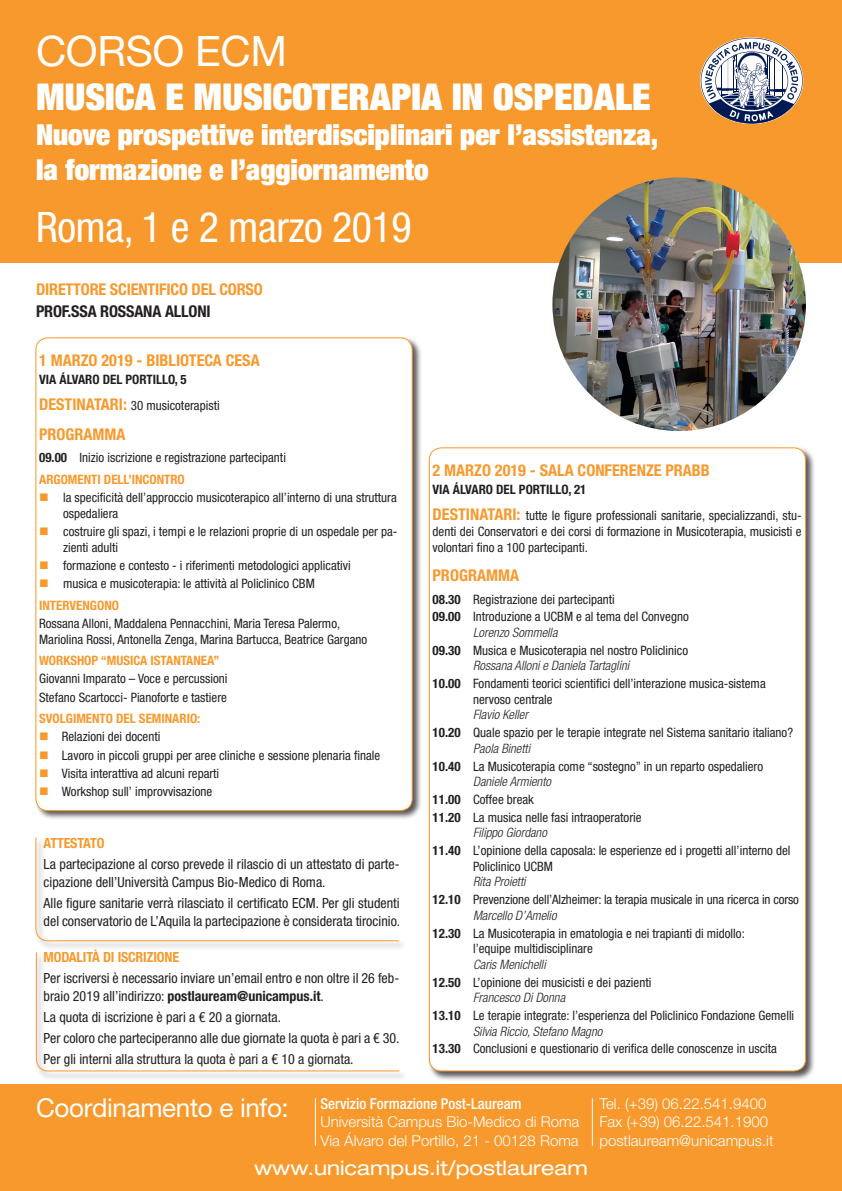
<style>
.page{position:relative;width:842px;height:1191px;background:#fff}
.page>*{position:absolute;margin:0;border:0;box-sizing:border-box;transform-origin:0 0}
.t1{font:condensed 42px "Helvetica Neue LT Pro";letter-spacing:-.01em;color:#fff}
.t2{font:42px "Helvetica Neue LT Pro";letter-spacing:-.01em;color:#fff}
.t3{font:900 condensed 37px "Helvetica Neue LT Pro";color:#fff}
.t4{font:900 condensed 29px/34.8px "Helvetica Neue LT Pro";color:#fff}
.t5{font:expanded 20px "Helvetica Neue LT Pro";color:#fff}
.t6{font:700 condensed 16.2px "Helvetica Neue LT Pro";color:#f8992d}
.t7{font:700 condensed 16.2px "Helvetica Neue LT Pro";letter-spacing:-.01em;color:#231f20}
.t8{font:300 15px/18.3px "Helvetica Neue LT Pro";color:#fff}
.t9{font:condensed 14px/18px "Helvetica Neue LT Pro";color:#231f20}
.t10{font:700 condensed 14px "Helvetica Neue LT Pro";letter-spacing:-.01em;color:#f8992d}
.t11{font:condensed 13px/17.8px "Helvetica Neue LT Pro";color:#231f20}
.t12{font:700 condensed 13px/26.3px "Helvetica Neue LT Pro";color:#231f20}
.t13{font:700 condensed 13px "Helvetica Neue LT Pro";color:#f8992d}
.s1{font-size:16.2px;color:#f8992d}
.s2{font-weight:400}
.s3{font-weight:700}
.s4{font-weight:700;color:#f8992d}
.s5{color:#f8992d}
.s6{font-weight:700;font-size:16.2px;color:#f8992d}
.s7{font-weight:300;font-style:italic}
.s8{font-weight:400;font-size:26px}
.s9{font-weight:500;font-stretch:condensed}
</style>
<div class="page">
<div style="left:0;top:0;width:842px;height:263px;background:#f8992d"></div>
<div style="left:0;top:1084px;width:842px;height:107px;background:#f8992d"></div>
<div style="left:34px;top:336px;width:388px;height:484px;background:#231f20;opacity:.75"></div>
<div style="left:36px;top:338px;width:376px;height:472px;background:#fff;border-radius:12px"></div>
<svg style="left:700px;top:37px;width:103px;height:87px"></svg>
<hr style="left:315px;top:1098px;width:1px;height:47px;background:#fff">
<hr style="left:592px;top:1098px;width:1px;height:47px;background:#fff">
<div style="left:428px;top:446px;width:387px;height:634px;background:#231f20;opacity:.75"></div>
<div style="left:429px;top:448px;width:376px;height:623px;background:#fff;border-radius:12px"></div>
<div style="left:35px;top:951px;width:373px;height:129px;background:#231f20;opacity:.75"></div>
<svg style="left:36px;top:951px;width:364px;height:120px"></svg>
<div style="left:34px;top:836px;width:374px;height:114px;background:#231f20;opacity:.75"></div>
<svg style="left:35px;top:836px;width:364px;height:105px"></svg>
<img style="left:552px;top:177px;width:254px;height:254px;border-radius:127px">
<h1 class="t2" style="left:36px;top:26px;width:253px">CORSO ECM</h1>
<h2 class="t3" style="left:36px;top:74px;width:616px">MUSICA E MUSICOTERAPIA IN OSPEDALE</h2>
<h3 class="t4" style="left:36px;top:117px;width:624px">Nuove prospettive interdisciplinari per l’assistenza, la formazione e l’aggiornamento</h3>
<h1 class="t1" style="left:36px;top:203px;width:377px">Roma, 1 e 2 marzo 2019</h1>
<p class="t6" style="left:36px;top:279px;width:228px">DIRETTORE SCIENTIFICO DEL CORSO</p>
<p class="t7" style="left:36px;top:301px;width:176px">PROF.SSA ROSSANA ALLONI</p>
<p class="t6" style="left:39px;top:351px;width:222px">1 MARZO 2019 - BIBLIOTECA CESA</p>
<p class="t12" style="left:39px;top:366px;width:182px">VIA ÁLVARO DEL PORTILLO, 5<br><span class="s1">DESTINATARI:</span> <span class="s2">30 musicoterapisti</span></p>
<p class="t6" style="left:39px;top:424px;width:88px">PROGRAMMA</p>
<p class="t11" style="left:39px;top:447px;width:248px;line-height:21.2px"><span class="s3">09.00</span> Inizio iscrizione e registrazione partecipanti<br><span class="s4">ARGOMENTI DELL’INCONTRO</span></p>
<p class="t11" style="left:63px;top:489px;width:335px;line-height:15.6px;text-indent:-24px"><span class="s5">■</span> la specificità dell’approccio musicoterapico all’interno di una struttura ospedaliera</p>
<p class="t11" style="left:63px;top:523px;width:336px;line-height:15.6px;text-indent:-24px"><span class="s5">■</span> costruire gli spazi, i tempi e le relazioni proprie di un ospedale per pa&shy;zienti adulti</p>
<p class="t11" style="left:39px;top:556px;width:313px"><span class="s5">■</span> formazione e contesto - i riferimenti metodologici applicativi</p>
<p class="t11" style="left:39px;top:573px;width:277px;line-height:21.2px"><span class="s5">■</span> musica e musicoterapia: le attività al Policlinico CBM<br><span class="s4">INTERVENGONO</span></p>
<p class="t11" style="left:39px;top:615px;width:330px;line-height:15.6px">Rossana Alloni, Maddalena Pennacchini, Maria Teresa Palermo,<br>Mariolina Rossi, Antonella Zenga, Marina Bartucca, Beatrice Gargano</p>
<p class="t13" style="left:39px;top:652px;width:182px">WORKSHOP “MUSICA ISTANTANEA”</p>
<p class="t11" style="left:39px;top:669px;width:190px;line-height:18.4px">Giovanni Imparato – Voce e percussioni<br>Stefano Scartocci- Pianoforte e tastiere</p>
<p class="t13" style="left:39px;top:710px;width:163px">SVOLGIMENTO DEL SEMINARIO:</p>
<p class="t11" style="left:39px;top:727px;width:123px"><span class="s5">■</span> Relazioni dei docenti</p>
<p class="t11" style="left:39px;top:746px;width:343px"><span class="s5">■</span> Lavoro in piccoli gruppi per aree cliniche e sessione plenaria finale</p>
<p class="t11" style="left:39px;top:764px;width:182px"><span class="s5">■</span> Visita interattiva ad alcuni reparti</p>
<p class="t11" style="left:39px;top:783px;width:175px"><span class="s5">■</span> Workshop sull’ improvvisazione</p>
<p class="t6" style="left:433px;top:461px;width:279px">2 MARZO 2019 - SALA CONFERENZE PRABB</p>
<p class="t11" style="left:433px;top:476px;width:371px;line-height:26.3px"><span class="s3">VIA ÁLVARO DEL PORTILLO, 21<br></span><span class="s6">DESTINATARI:</span> tutte le figure professionali sanitarie, specializzandi, stu-</p>
<p class="t11" style="left:433px;top:523px;width:371px;line-height:15.6px">denti dei Conservatori e dei corsi di formazione in Musicoterapia, musicisti e volontari fino a 100 partecipanti.</p>
<p class="t6" style="left:433px;top:565px;width:88px">PROGRAMMA</p>
<p class="t11" style="left:433px;top:590px;width:258px"><span class="s3">08.30</span> Registrazione dei partecipanti<br><span class="s3">09.00</span> Introduzione a UCBM e al tema del Convegno</p>
<p class="t11" style="left:433px;top:623px;width:257px;text-indent:40px"><span class="s7">Lorenzo Sommella<br></span><span class="s3">09.30</span> Musica e Musicoterapia nel nostro Policlinico</p>
<p class="t11" style="left:433px;top:657px;width:335px;text-indent:40px"><span class="s7">Rossana Alloni e Daniela Tartaglini<br></span><span class="s3">10.00</span> Fondamenti teorici scientifici dell’interazione musica-sistema</p>
<p class="t11" style="left:473px;top:690px;width:81px">nervoso centrale</p>
<p class="t11" style="left:433px;top:706px;width:362px;text-indent:40px"><span class="s7">Flavio Keller<br></span><span class="s3">10.20</span> Quale spazio per le terapie integrate nel Sistema sanitario italiano?</p>
<p class="t11" style="left:433px;top:739px;width:332px;text-indent:40px"><span class="s7">Paola Binetti<br></span><span class="s3">10.40</span> La Musicoterapia come “sostegno” in un reparto ospedaliero</p>
<p class="t11" style="left:433px;top:772px;width:210px;text-indent:40px"><span class="s7">Daniele Armiento<br></span><span class="s3">11.00</span> Coffee break<br><span class="s3">11.20</span> La musica nelle fasi intraoperatorie</p>
<p class="t11" style="left:433px;top:824px;width:359px;text-indent:40px"><span class="s7">Filippo Giordano<br></span><span class="s3">11.40</span> L’opinione della caposala: le esperienze ed i progetti all’interno del</p>
<p class="t11" style="left:473px;top:857px;width:81px">Policlinico UCBM</p>
<p class="t11" style="left:433px;top:873px;width:368px;text-indent:40px"><span class="s7">Rita Proietti<br></span><span class="s3">12.10</span> Prevenzione dell’Alzheimer: la terapia musicale in una ricerca in corso</p>
<p class="t11" style="left:433px;top:906px;width:314px;text-indent:40px"><span class="s7">Marcello D’Amelio<br></span><span class="s3">12.30</span> La Musicoterapia in ematologia e nei trapianti di midollo:</p>
<p class="t11" style="left:473px;top:939px;width:121px">l’equipe multidisciplinare</p>
<p class="t11" style="left:433px;top:955px;width:220px;text-indent:40px"><span class="s7">Caris Menichelli<br></span><span class="s3">12.50</span> L’opinione dei musicisti e dei pazienti</p>
<p class="t11" style="left:433px;top:988px;width:363px;text-indent:40px"><span class="s7">Francesco Di Donna<br></span><span class="s3">13.10</span> Le terapie integrate: l’esperienza del Policlinico Fondazione Gemelli</p>
<p class="t11" style="left:433px;top:1022px;width:346px;text-indent:40px"><span class="s7">Silvia Riccio, Stefano Magno<br></span><span class="s3">13.30</span> Conclusioni e questionario di verifica delle conoscenze in uscita</p>
<p class="t10" style="left:44px;top:834px;width:62px">ATTESTATO</p>
<p class="t9" style="left:44px;top:854px;width:358px">La partecipazione al corso prevede il rilascio di un attestato di parte&shy;cipazione dell’Università Campus Bio-Medico di Roma.</p>
<p class="t9" style="left:44px;top:893px;width:358px">Alle figure sanitarie verrà rilasciato il certificato ECM. Per gli studenti del conservatorio de L’Aquila la partecipazione è considerata tirocinio.</p>
<p class="t10" style="left:44px;top:949px;width:137px">MODALITÀ DI ISCRIZIONE</p>
<p class="t9" style="left:44px;top:969px;width:357px">Per iscriversi è necessario inviare un’email entro e non oltre il 26 feb&shy;braio 2019 all’indirizzo: <span class="s3">postlauream@unicampus.it</span>.</p>
<p class="t9" style="left:44px;top:1007px;width:357px;line-height:20.8px">La quota di iscrizione è pari a € 20 a giornata.<br>Per coloro che parteciperanno alle due giornate la quota è pari a € 30.<br>Per gli interni alla struttura la quota è pari a € 10 a giornata.</p>
<p class="t8" style="left:320px;top:1094px;width:260px;text-indent:-284px"><span class="s8">Coordinamento e info:</span> <span class="s9">Servizio Formazione Post-Lauream<br></span>Università Campus Bio-Medico di Roma<br>Via Álvaro del Portillo, 21 - 00128 Roma</p>
<p class="t8" style="left:599px;top:1094px;width:176px">Tel. (+39) 06.22.541.9400<br>Fax (+39) 06.22.541.1900 postlauream@unicampus.it</p>
<h3 class="t5" style="left:254px;top:1156px;width:335px">www.unicampus.it/postlauream</h3>
</div>
